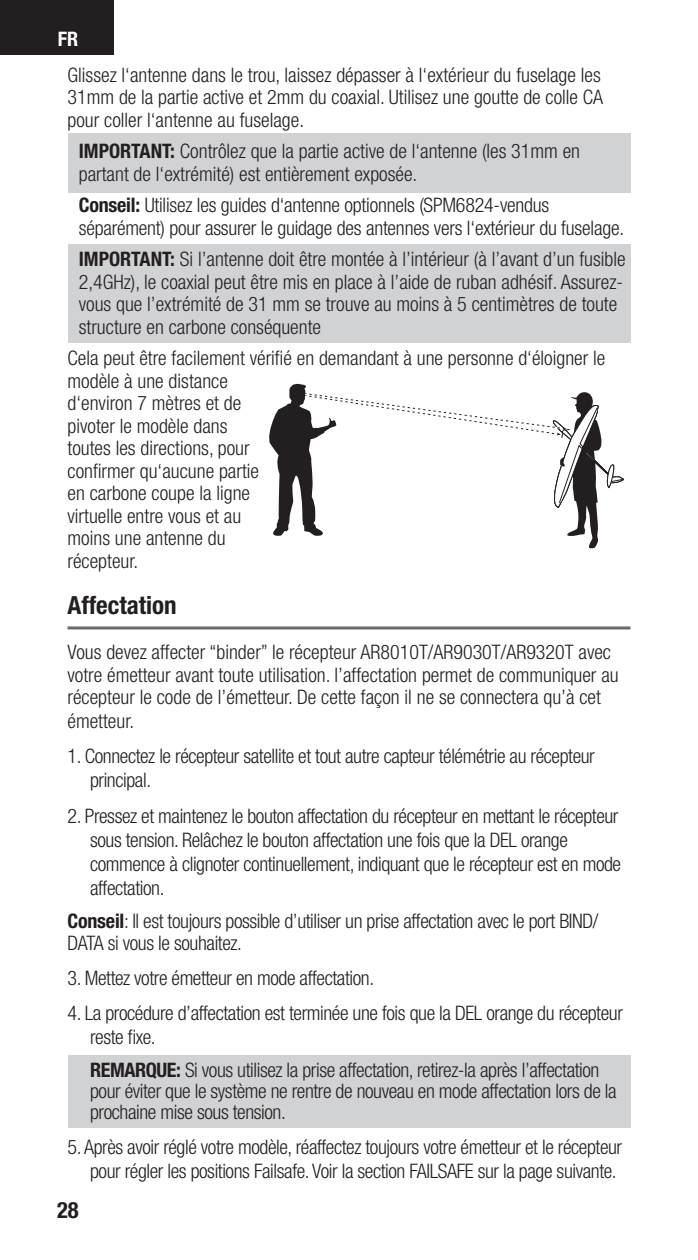
<style>
.page{position:relative;width:698px;height:1260px;background:#fff}
.page>*{position:absolute;margin:0;border:0;box-sizing:border-box;transform-origin:0 0}
.t1{font:700 condensed 25px "Helvetica Neue LT Std";color:#231f20}
.t2{font:700 condensed 22.5px "Helvetica Neue LT Std";color:#231f20}
.t3{font:300 condensed 20px/22.5px "Helvetica Neue LT Std";letter-spacing:-.01em;color:#231f20}
.t4{font:700 condensed 20px "Helvetica Neue LT Std";color:#fff}
.s1{font-weight:700}
</style>
<div class="page">
<div style="left:0;top:0;width:113px;height:55px;background:#231f20"></div>
<div style="left:68px;top:133px;width:562px;height:60px;background:#d1d2d4"></div>
<div style="left:68px;top:244px;width:562px;height:99px;background:#d1d2d4"></div>
<div style="left:68px;top:1055px;width:562px;height:73px;background:#d1d2d4"></div>
<hr style="left:68px;top:627px;width:562px;height:1px;background:#231f20">
<hr style="left:68px;top:628px;width:562px;height:1px;background:#231f20">
<svg style="left:269px;top:384px;width:354px;height:165px"></svg>
<p class="t4" style="left:58px;top:27px;width:22px">FR</p>
<p class="t3" style="left:68px;top:63px;width:537px">Glissez l‘antenne dans le trou, laissez dépasser à l‘extérieur du fuselage les<br>31mm de la partie active et 2mm du coaxial. Utilisez une goutte de colle CA pour coller l‘antenne au fuselage.</p>
<p class="t3" style="left:79px;top:140px;width:503px"><span class="s1">IMPORTANT:</span> Contrôlez que la partie active de l‘antenne (les 31mm en partant de l‘extrémité) est entièrement exposée.</p>
<p class="t3" style="left:79px;top:194px;width:546px"><span class="s1">Conseil:</span> Utilisez les guides d‘antenne optionnels (SPM6824-vendus séparément) pour assurer le guidage des antennes vers l‘extérieur du fuselage.</p>
<p class="t3" style="left:79px;top:248px;width:548px"><span class="s1">IMPORTANT:</span> Si l’antenne doit être montée à l’intérieur (à l’avant d’un fusible 2,4GHz), le coaxial peut être mis en place à l’aide de ruban adhésif. Assurez&shy;vous que l’extrémité de 31 mm se trouve au moins à 5 centimètres de toute structure en carbone conséquente</p>
<p class="t3" style="left:68px;top:347px;width:539px">Cela peut être facilement vérifié en demandant à une personne d‘éloigner le modèle à une distance<br>d‘environ 7 mètres et de<br>pivoter le modèle dans<br>toutes les directions, pour<br>confirmer qu‘aucune partie<br>en carbone coupe la ligne<br>virtuelle entre vous et au<br>moins une antenne du<br>récepteur.</p>
<p class="t1" style="left:68px;top:590px;width:111px">Affectation</p>
<p class="t3" style="left:68px;top:640px;width:552px">Vous devez affecter “binder” le récepteur AR8010T/AR9030T/AR9320T avec votre émetteur avant toute utilisation. l’affectation permet de communiquer au récepteur le code de l’émetteur. De cette façon il ne se connectera qu’à cet émetteur.</p>
<p class="t3" style="left:90px;top:744px;width:506px;line-height:24px;text-indent:-22px">1. Connectez le récepteur satellite et tout autre capteur télémétrie au récepteur principal.</p>
<p class="t3" style="left:90px;top:803px;width:532px;line-height:24px;text-indent:-22px">2. Pressez et maintenez le bouton affectation du récepteur en mettant le récepteur sous tension. Relâchez le bouton affectation une fois que la DEL orange commence à clignoter continuellement, indiquant que le récepteur est en mode affectation.</p>
<p class="t3" style="left:68px;top:910px;width:532px;line-height:21.2px"><span class="s1">Conseil</span>: Il est toujours possible d’utiliser un prise affectation avec le port BIND/<br>DATA si vous le souhaitez.</p>
<p class="t3" style="left:68px;top:966px;width:308px">3. Mettez votre émetteur en mode affectation.</p>
<p class="t3" style="left:90px;top:1001px;width:534px;line-height:24px;text-indent:-22px">4. La procédure d’affectation est terminée une fois que la DEL orange du récepteur reste fixe.</p>
<p class="t3" style="left:90px;top:1059px;width:528px;line-height:21.2px"><span class="s1">REMARQUE:</span> Si vous utilisez la prise affectation, retirez-la après l’affectation pour éviter que le système ne rentre de nouveau en mode affectation lors de la prochaine mise sous tension.</p>
<p class="t3" style="left:68px;top:1135px;width:556px;line-height:24px;text-align:right">5. Après avoir réglé votre modèle, réaffectez toujours votre émetteur et le récepteur pour régler les positions Failsafe. Voir la section FAILSAFE sur la page suivante.</p>
<p class="t2" style="left:57px;top:1196px;width:23px">28</p>
</div>
